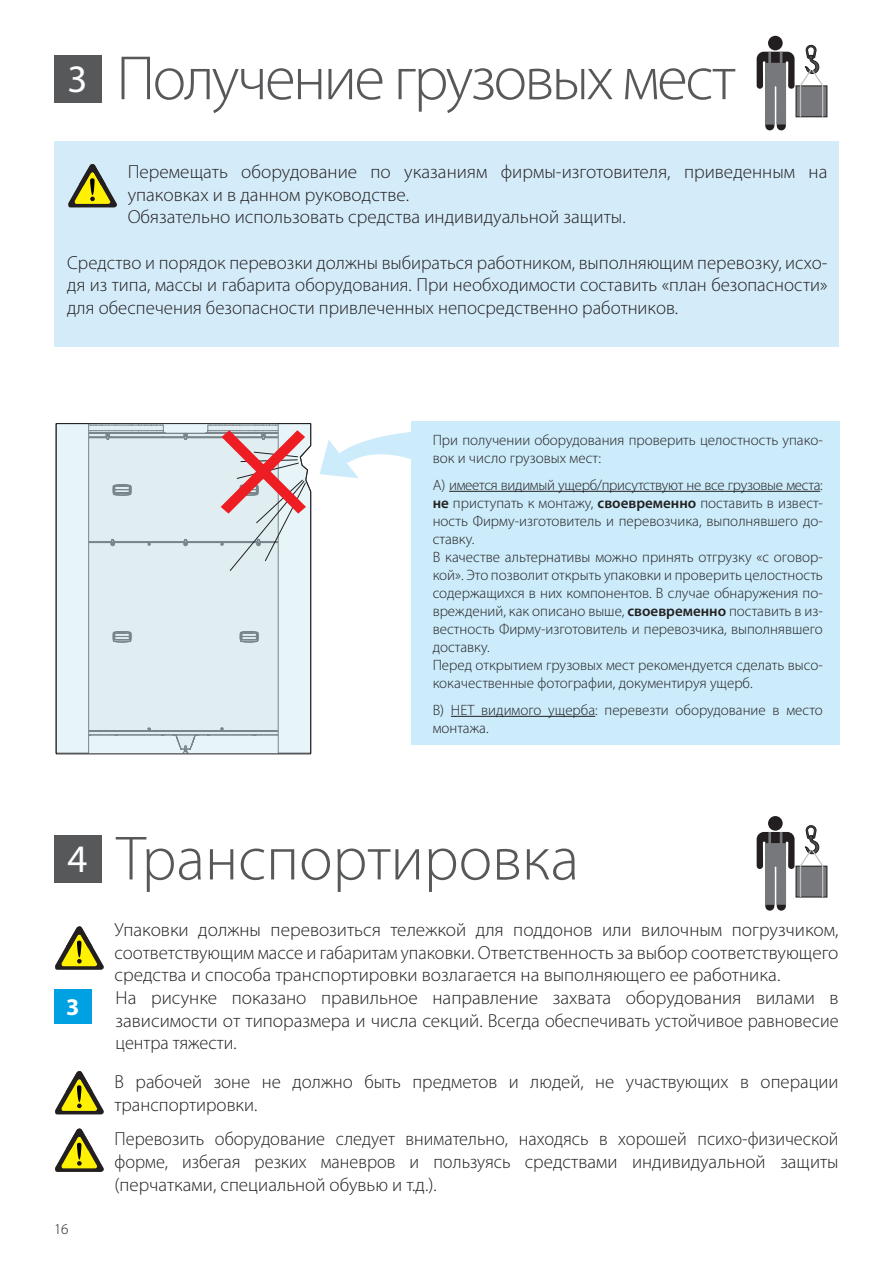
<style>
.page{position:relative;width:893px;height:1263px;background:#fff}
.page>*{position:absolute;margin:0;border:0;box-sizing:border-box;transform-origin:0 0}
.Titolone_IT{font:300 63px "Myriad Pro";letter-spacing:-.035em;color:#57585a}
.Titolone_IT-2{font:300 63px "Myriad Pro";color:#57585a}
.numeri{font:39px "Myriad Pro";color:#fff}
.Numeri_figura_linkat{font:700 24px "Myriad Pro";color:#fff}
.Testo_corrente_12_36{font:300 18.9px/22.6px "Myriad Pro";color:#231f20;text-align:justify}
.Testo_corrente_picco{font:300 18.9px/22.6px "Myriad Pro";color:#231f20;text-align:justify}
.Testo_corrente_picco-2{font:300 15px/18px "Myriad Pro";color:#231f20}
.s1{font-weight:600}
</style>
<div class="page">
<svg style="left:56px;top:423px;width:255px;height:331px"></svg>
<svg style="left:61px;top:423px;width:250px;height:330px"></svg>
<svg style="left:768px;top:816px;width:15px;height:15px"></svg>
<div style="left:796px;top:866px;width:31px;height:31px;background:#818386"></div>
<div style="left:796px;top:866px;width:31px;height:31px;border:1px solid #231f20"></div>
<svg style="left:757px;top:820px;width:66px;height:91px"></svg>
<div style="left:768px;top:36px;width:15px;height:14px;background:#231f20;border-radius:50%"></div>
<div style="left:796px;top:86px;width:31px;height:31px;background:#818386"></div>
<div style="left:796px;top:85px;width:31px;height:32px;border:1px solid #231f20"></div>
<svg style="left:757px;top:40px;width:66px;height:90px"></svg>
<div style="left:54px;top:141px;width:785px;height:206px;background:#d4ecf9"></div>
<svg style="left:68px;top:164px;width:49px;height:43px"></svg>
<div style="left:54px;top:55px;width:47px;height:48px;background:#57585a"></div>
<div style="left:411px;top:421px;width:429px;height:324px;background:#ccecfb"></div>
<svg style="left:320px;top:432px;width:91px;height:47px"></svg>
<hr style="left:449px;top:491px;width:371px;height:1px;background:#231f20">
<hr style="left:451px;top:716px;width:144px;height:1px;background:#231f20">
<svg style="left:55px;top:926px;width:49px;height:44px"></svg>
<div style="left:54px;top:989px;width:38px;height:34px;background:#00a1e3"></div>
<svg style="left:55px;top:1071px;width:49px;height:43px"></svg>
<svg style="left:55px;top:1128px;width:49px;height:44px"></svg>
<div style="left:54px;top:836px;width:47px;height:47px;background:#57585a"></div>
<p class="numeri" style="left:68px;top:55px;width:22px">3</p>
<p class="Titolone_IT" style="left:116px;top:40px;width:621px">Получение грузовых мест</p>
<p class="Testo_corrente_12_36" style="left:128px;top:160px;width:701px">Перемещать оборудование по указаниям фирмы-изготовителя, приведенным на упаковках и в данном руководстве.</p>
<p class="Testo_corrente_12_36" style="left:128px;top:205px;width:500px">Обязательно использовать средства индивидуальной защиты.</p>
<p class="Testo_corrente_picco" style="left:67px;top:251px;width:762px">Средство и порядок перевозки должны выбираться работником, выполняющим перевозку, исхо&shy;дя из типа, массы и габарита оборудования. При необходимости составить «план безопасности» для обеспечения безопасности привлеченных непосредственно работников.</p>
<p class="Testo_corrente_picco-2" style="left:433px;top:431px;width:392px">При получении оборудования проверить целостность упако&shy;вок и число грузовых мест:</p>
<p class="Testo_corrente_picco-2" style="left:433px;top:476px;width:392px;text-align:justify">A) имеется видимый ущерб/присутствуют не все грузовые места: <span class="s1">не</span> приступать к монтажу, <span class="s1">своевременно</span> поставить в извест&shy;ность Фирму-изготовитель и перевозчика, выполнявшего до&shy;ставку.</p>
<p class="Testo_corrente_picco-2" style="left:433px;top:548px;width:392px;text-align:justify">В качестве альтернативы можно принять отгрузку «с оговор&shy;кой». Это позволит открыть упаковки и проверить целостность содержащихся в них компонентов. В случае обнаружения по&shy;вреждений, как описано выше, <span class="s1">своевременно</span> поставить в из&shy;вестность Фирму-изготовитель и перевозчика, выполнявшего доставку.</p>
<p class="Testo_corrente_picco-2" style="left:433px;top:656px;width:392px">Перед открытием грузовых мест рекомендуется сделать высо&shy;кокачественные фотографии, документируя ущерб.</p>
<p class="Testo_corrente_picco-2" style="left:433px;top:701px;width:392px">B) НЕТ видимого ущерба: перевезти оборудование в место монтажа.</p>
<p class="numeri" style="left:68px;top:835px;width:22px">4</p>
<p class="Titolone_IT-2" style="left:116px;top:820px;width:464px">Транспортировка</p>
<p class="Testo_corrente_12_36" style="left:115px;top:918px;width:726px">Упаковки должны перевозиться тележкой для поддонов или вилочным погрузчиком, соответствующим массе и габаритам упаковки. Ответственность за выбор соответствующего средства и способа транспортировки возлагается на выполняющего ее работника.</p>
<p class="Numeri_figura_linkat" style="left:66px;top:991px;width:15px">3</p>
<p class="Testo_corrente_12_36" style="left:116px;top:986px;width:725px">На рисунке показано правильное направление захвата оборудования вилами в зависимости от типоразмера и числа секций. Всегда обеспечивать устойчивое равновесие центра тяжести.</p>
<p class="Testo_corrente_12_36" style="left:115px;top:1071px;width:726px">В рабочей зоне не должно быть предметов и людей, не участвующих в операции транспортировки.</p>
<p class="Testo_corrente_12_36" style="left:115px;top:1127px;width:726px">Перевозить оборудование следует внимательно, находясь в хорошей психо-физической форме, избегая резких маневров и пользуясь средствами индивидуальной защиты (перчатками, специальной обувью и т.д.).</p>
<p class="Testo_corrente_picco-2" style="left:54px;top:1220px;width:16px">16</p>
</div>
